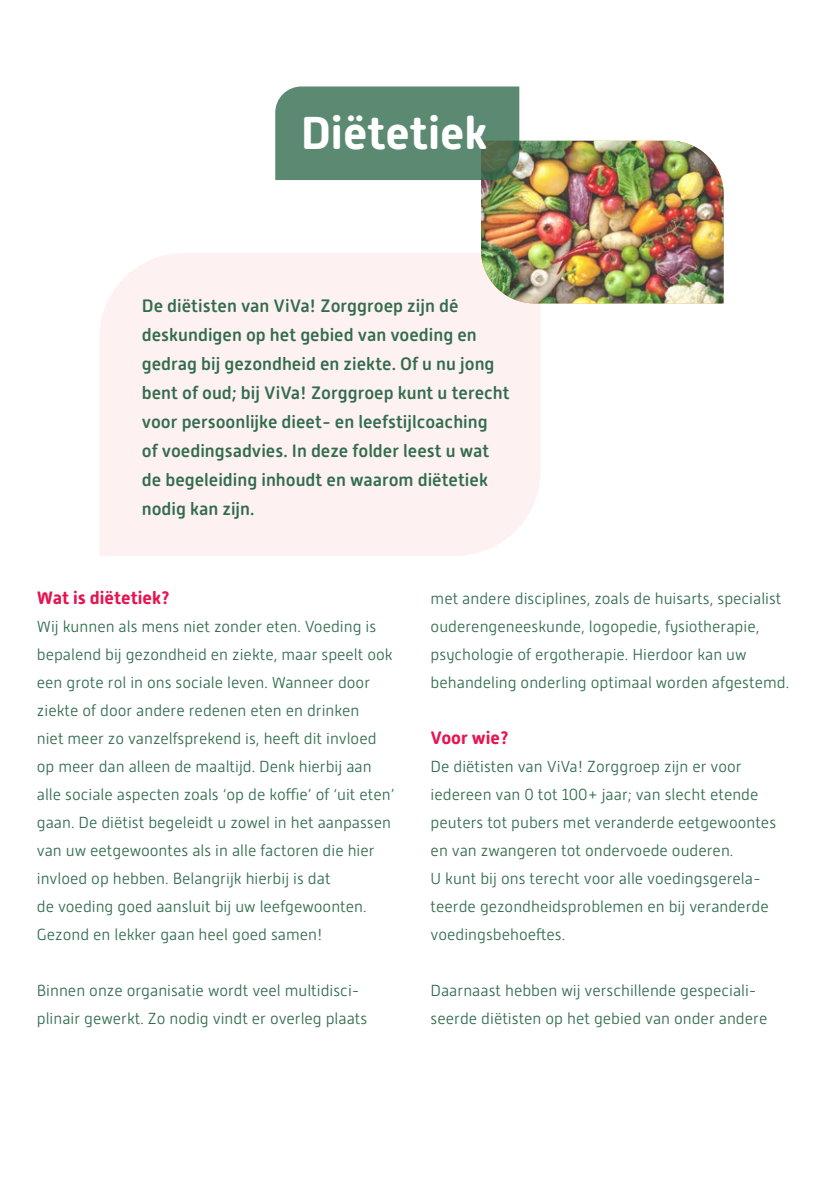
<style>
.page{position:relative;width:840px;height:1191px;background:#fff}
.page>*{position:absolute;margin:0;border:0;box-sizing:border-box;transform-origin:0 0}
.t1{font:700 46px "Alwyn New Rounded";color:#fff}
.t2{font:500 18px/29px "Alwyn New Rounded";color:#326c4e}
.t3{font:700 18px "Alwyn New Rounded";color:#e71450}
.t4{font:300 16px/28px "Alwyn New Rounded";color:#326c4e}
</style>
<div class="page">
<div style="left:100px;top:253px;width:440px;height:303px;background:#fef1f1"></div>
<img style="left:275px;top:86px;width:448px;height:217px">
<h1 class="t1" style="left:300px;top:107px;width:188px">Diëtetiek</h1>
<p class="t2" style="left:142px;top:291px;width:369px">De diëtisten van ViVa! Zorggroep zijn dé deskundigen op het gebied van voeding en gedrag bij gezondheid en ziekte. Of u nu jong bent of oud; bij ViVa! Zorggroep kunt u terecht voor persoonlijke dieet- en leefstijlcoaching<br>of voedingsadvies. In deze folder leest u wat de begeleiding inhoudt en waarom diëtetiek nodig kan zijn.</p>
<p class="t3" style="left:37px;top:587px;width:134px">Wat is diëtetiek?</p>
<p class="t4" style="left:37px;top:613px;width:359px">Wij kunnen als mens niet zonder eten. Voeding is bepalend bij gezondheid en ziekte, maar speelt ook een grote rol in ons sociale leven. Wanneer door ziekte of door andere redenen eten en drinken<br>niet meer zo vanzelfsprekend is, heeft dit invloed op meer dan alleen de maaltijd. Denk hierbij aan alle sociale aspecten zoals ‘op de koffie’ of ‘uit eten’ gaan. De diëtist begeleidt u zowel in het aanpassen van uw eetgewoontes als in alle factoren die hier invloed op hebben. Belangrijk hierbij is dat<br>de voeding goed aansluit bij uw leefgewoonten.<br>Gezond en lekker gaan heel goed samen!</p>
<p class="t4" style="left:37px;top:977px;width:332px">Binnen onze organisatie wordt veel multidisci&shy;plinair gewerkt. Zo nodig vindt er overleg plaats</p>
<p class="t4" style="left:430px;top:585px;width:360px">met andere disciplines, zoals de huisarts, specialist ouderengeneeskunde, logopedie, fysiotherapie, psychologie of ergotherapie. Hierdoor kan uw behandeling onderling optimaal worden afgestemd.</p>
<p class="t3" style="left:430px;top:727px;width:79px">Voor wie?</p>
<p class="t4" style="left:430px;top:753px;width:347px">De diëtisten van ViVa! Zorggroep zijn er voor iedereen van 0 tot 100+ jaar; van slecht etende peuters tot pubers met veranderde eetgewoontes en van zwangeren tot ondervoede ouderen.<br>U kunt bij ons terecht voor alle voedingsgerela&shy;teerde gezondheidsproblemen en bij veranderde voedingsbehoeftes.</p>
<p class="t4" style="left:430px;top:977px;width:338px">Daarnaast hebben wij verschillende gespeciali&shy;seerde diëtisten op het gebied van onder andere</p>
</div>
